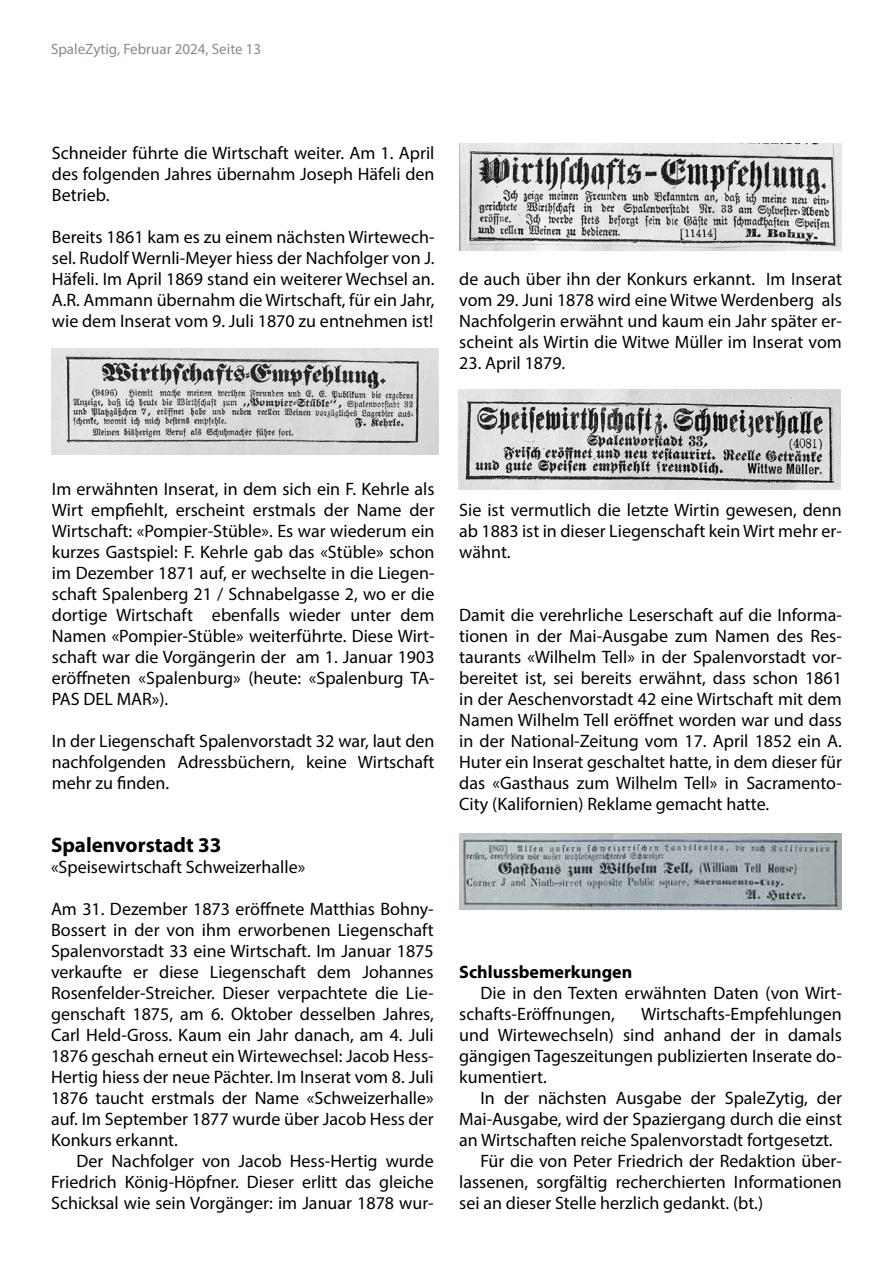
<style>
.page{position:relative;width:893px;height:1263px;background:#fff}
.page>*{position:absolute;margin:0;border:0;box-sizing:border-box;transform-origin:0 0}
.t1{font:700 21px "Myriad Pro";color:#000}
.t2{font:18px/21px "Myriad Pro";color:#000;text-align:justify}
.t3{font:700 18px "Myriad Pro";color:#000}
.t4{font:15px "Myriad Pro";color:#918688}
</style>
<div class="page">
<img style="left:459px;top:144px;width:383px;height:107px">
<img style="left:51px;top:348px;width:388px;height:106px">
<img style="left:458px;top:389px;width:383px;height:100px">
<img style="left:459px;top:834px;width:383px;height:76px">
<p class="t4" style="left:51px;top:40px;width:212px">SpaleZytig, Februar 2024, Seite 13</p>
<p class="t2" style="left:52px;top:142px;width:384px">Schneider führte die Wirtschaft weiter. Am 1. April des folgenden Jahres übernahm Joseph Häfeli den Betrieb.</p>
<p class="t2" style="left:52px;top:226px;width:384px">Bereits 1861 kam es zu einem nächsten Wirtewech&shy;sel. Rudolf Wernli-Meyer hiess der Nachfolger von J.<br>Häfeli. Im April 1869 stand ein weiterer Wechsel an.<br>A.R. Ammann übernahm die Wirtschaft, für ein Jahr, wie dem Inserat vom 9. Juli 1870 zu entnehmen ist!</p>
<p class="t2" style="left:459px;top:268px;width:384px">de auch über ihn der Konkurs erkannt. Im Inserat vom 29. Juni 1878 wird eine Witwe Werdenberg als Nachfolgerin erwähnt und kaum ein Jahr später er&shy;scheint als Wirtin die Witwe Müller im Inserat vom</p>
<p class="t2" style="left:459px;top:352px;width:108px">23. April 1879.</p>
<p class="t2" style="left:52px;top:478px;width:384px">Im erwähnten Inserat, in dem sich ein F. Kehrle als Wirt empfiehlt, erscheint erstmals der Name der Wirtschaft: «Pompier-Stüble». Es war wiederum ein kurzes Gastspiel: F. Kehrle gab das «Stüble» schon im Dezember 1871 auf, er wechselte in die Liegen&shy;schaft Spalenberg 21 / Schnabelgasse 2, wo er die dortige Wirtschaft ebenfalls wieder unter dem Namen «Pompier-Stüble» weiterführte. Diese Wirt&shy;schaft war die Vorgängerin der am 1. Januar 1903 eröffneten «Spalenburg» (heute: «Spalenburg TA-PAS DEL MAR»).</p>
<p class="t2" style="left:52px;top:730px;width:384px">In der Liegenschaft Spalenvorstadt 32 war, laut den nachfolgenden Adressbüchern, keine Wirtschaft mehr zu finden.</p>
<p class="t1" style="left:51px;top:831px;width:172px">Spalenvorstadt 33</p>
<p class="t2" style="left:51px;top:856px;width:256px">«Speisewirtschaft Schweizerhalle»</p>
<p class="t2" style="left:51px;top:898px;width:384px">Am 31. Dezember 1873 eröffnete Matthias Bohny-Bossert in der von ihm erworbenen Liegenschaft Spalenvorstadt 33 eine Wirtschaft. Im Januar 1875 verkaufte er diese Liegenschaft dem Johannes Rosenfelder-Streicher. Dieser verpachtete die Lie&shy;genschaft 1875, am 6. Oktober desselben Jahres, Carl Held-Gross. Kaum ein Jahr danach, am 4. Juli 1876 geschah erneut ein Wirtewechsel: Jacob Hess-Hertig hiess der neue Pächter. Im Inserat vom 8. Juli 1876 taucht erstmals der Name «Schweizerhalle» auf. Im September 1877 wurde über Jacob Hess der Konkurs erkannt.</p>
<p class="t2" style="left:51px;top:1150px;width:384px;text-indent:26px">Der Nachfolger von Jacob Hess-Hertig wurde Friedrich König-Höpfner. Dieser erlitt das gleiche Schicksal wie sein Vorgänger: im Januar 1878 wur-</p>
<p class="t2" style="left:459px;top:499px;width:384px">Sie ist vermutlich die letzte Wirtin gewesen, denn ab 1883 ist in dieser Liegenschaft kein Wirt mehr er&shy;wähnt.</p>
<p class="t2" style="left:459px;top:604px;width:384px">Damit die verehrliche Leserschaft auf die Informa&shy;tionen in der Mai-Ausgabe zum Namen des Res&shy;taurants «Wilhelm Tell» in der Spalenvorstadt vor&shy;bereitet ist, sei bereits erwähnt, dass schon 1861 in der Aeschenvorstadt 42 eine Wirtschaft mit dem Namen Wilhelm Tell eröffnet worden war und dass in der National-Zeitung vom 17. April 1852 ein A.<br>Huter ein Inserat geschaltet hatte, in dem dieser für das «Gasthaus zum Wilhelm Tell» in Sacramento-City (Kalifornien) Reklame gemacht hatte.</p>
<p class="t3" style="left:459px;top:960px;width:175px">Schlussbemerkungen</p>
<p class="t2" style="left:459px;top:982px;width:384px;text-indent:21px">Die in den Texten erwähnten Daten (von Wirt&shy;schafts-Eröffnungen,</p>
<p class="t2" style="left:459px;top:1003px;width:384px;text-indent:182px">Wirtschafts-Empfehlungen und Wirtewechseln) sind anhand der in damals gängigen Tageszeitungen publizierten Inserate do&shy;kumentiert.</p>
<p class="t2" style="left:480px;top:1087px;width:363px">In der nächsten Ausgabe der SpaleZytig, der</p>
<p class="t2" style="left:459px;top:1108px;width:384px">Mai-Ausgabe, wird der Spaziergang durch die einst</p>
<p class="t2" style="left:459px;top:1129px;width:375px">an Wirtschaften reiche Spalenvorstadt fortgesetzt.</p>
<p class="t2" style="left:480px;top:1150px;width:363px">Für die von Peter Friedrich der Redaktion über-</p>
<p class="t2" style="left:459px;top:1171px;width:384px">lassenen, sorgfältig recherchierten Informationen</p>
<p class="t2" style="left:459px;top:1192px;width:305px">sei an dieser Stelle herzlich gedankt. (bt.)</p>
</div>
